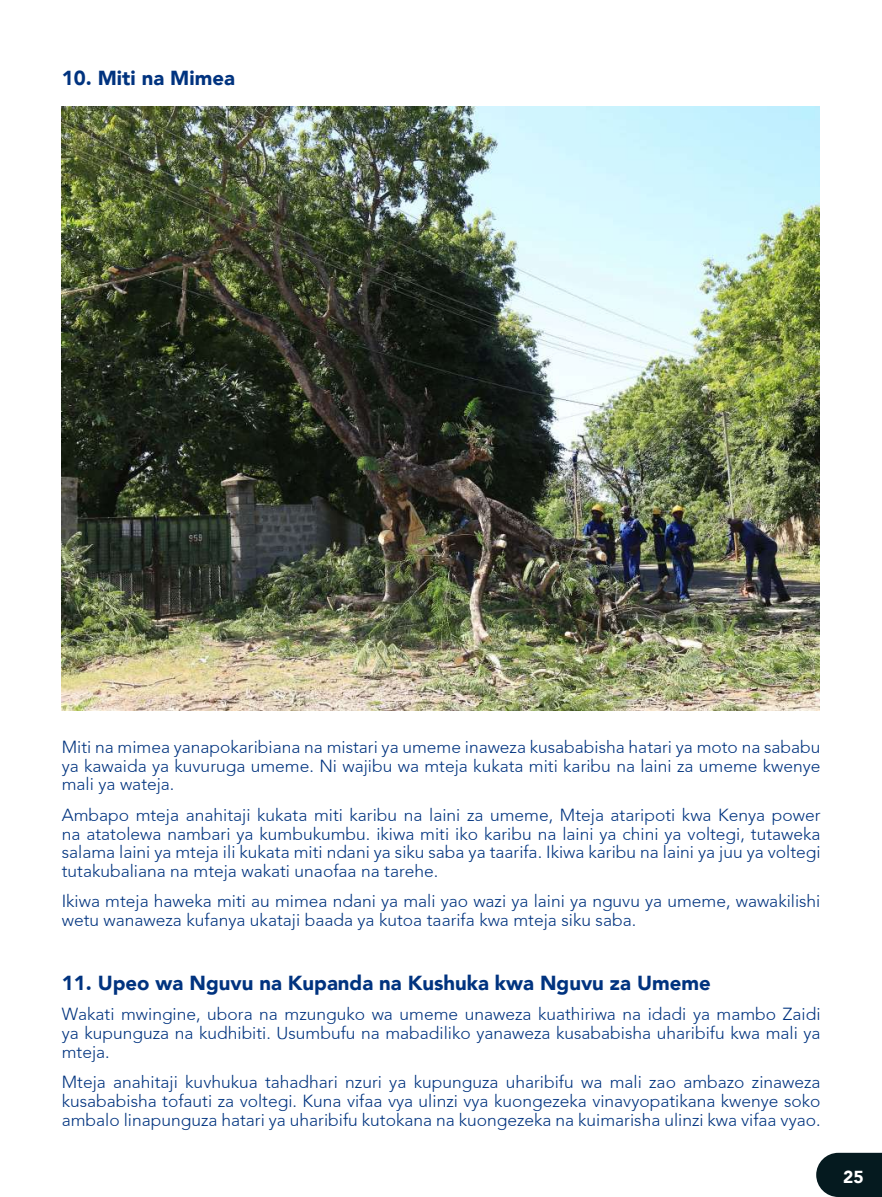
<style>
.page{position:relative;width:882px;height:1197px;background:#fff}
.page>*{position:absolute;margin:0;border:0;box-sizing:border-box;transform-origin:0 0}
.t1{font:900 20.3px "Avenir";color:#00337f}
.t2{font:300 17.32px/18.7px "Avenir";color:#00337f;text-align:justify}
.t3{font:900 17.32px "Avenir";color:#fff}
</style>
<div class="page">
<img style="left:62px;top:107px;width:757px;height:603px">
<svg style="left:816px;top:1153px;width:66px;height:44px;background:#172b2f"></svg>
<p class="t1" style="left:62px;top:60px;width:175px">10. Miti na Mimea</p>
<p class="t2" style="left:62px;top:738px;width:760px">Miti na mimea yanapokaribiana na mistari ya umeme inaweza kusababisha hatari ya moto na sababu ya kawaida ya kuvuruga umeme. Ni wajibu wa mteja kukata miti karibu na laini za umeme kwenye mali ya wateja.</p>
<p class="t2" style="left:62px;top:805px;width:760px">Ambapo mteja anahitaji kukata miti karibu na laini za umeme, Mteja ataripoti kwa Kenya power na atatolewa nambari ya kumbukumbu. ikiwa miti iko karibu na laini ya chini ya voltegi, tutaweka salama laini ya mteja ili kukata miti ndani ya siku saba ya taarifa. Ikiwa karibu na laini ya juu ya voltegi tutakubaliana na mteja wakati unaofaa na tarehe.</p>
<p class="t2" style="left:62px;top:892px;width:760px">Ikiwa mteja haweka miti au mimea ndani ya mali yao wazi ya laini ya nguvu ya umeme, wawakilishi wetu wanaweza kufanya ukataji baada ya kutoa taarifa kwa mteja siku saba.</p>
<p class="t1" style="left:62px;top:966px;width:650px">11. Upeo wa Nguvu na Kupanda na Kushuka kwa Nguvu za Umeme</p>
<p class="t2" style="left:62px;top:1005px;width:760px">Wakati mwingine, ubora na mzunguko wa umeme unaweza kuathiriwa na idadi ya mambo Zaidi ya kupunguza na kudhibiti. Usumbufu na mabadiliko yanaweza kusababisha uharibifu kwa mali ya mteja.</p>
<p class="t2" style="left:62px;top:1073px;width:760px">Mteja anahitaji kuvhukua tahadhari nzuri ya kupunguza uharibifu wa mali zao ambazo zinaweza kusababisha tofauti za voltegi. Kuna vifaa vya ulinzi vya kuongezeka vinavyopatikana kwenye soko ambalo linapunguza hatari ya uharibifu kutokana na kuongezeka na kuimarisha ulinzi kwa vifaa vyao.</p>
<p class="t3" style="left:843px;top:1162px;width:22px">25</p>
</div>
